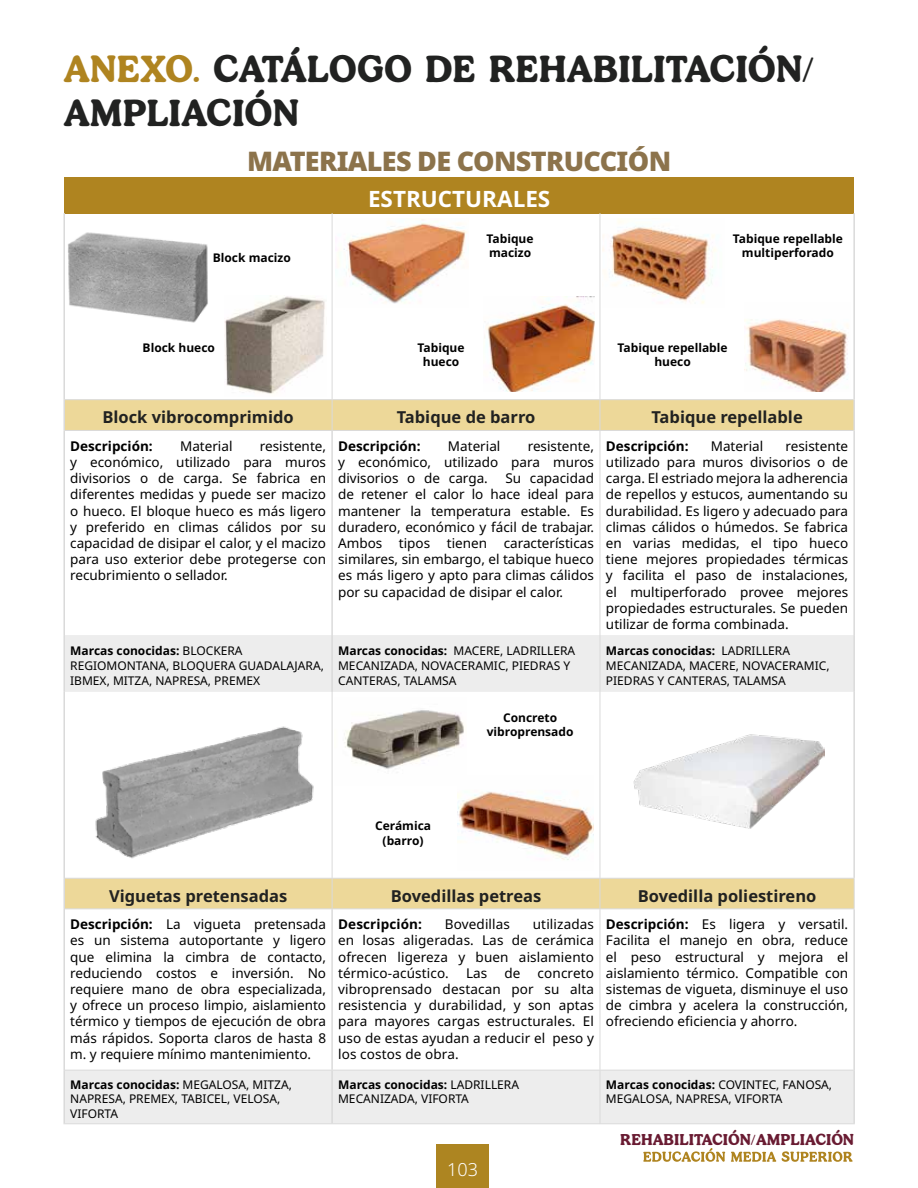
<style>
.page{position:relative;width:918px;height:1188px;background:#fff}
.page>*{position:absolute;margin:0;border:0;box-sizing:border-box;transform-origin:0 0}
.t1{font:700 36px/43.2px "Patria";color:#212221}
.t2{font:900 27px "Noto Sans";letter-spacing:-.025em;color:#8c734b}
.t3{font:700 22.5px "Noto Sans";color:#fff}
.t4{font:300 18px "Noto Sans";color:#fff}
.t5{font:700 16.5px "Noto Sans";color:#212221}
.t6{font:700 15px "Patria";color:#691b32}
.t7{font:13.5px/16.2px "Noto Sans";color:#000;text-align:justify}
.t8{font:700 13.5px "Noto Sans";color:#000}
.t9{font:12px/15px "Noto Sans";color:#000}
.t10{font:700 12px/14.4px "Noto Sans";color:#000;text-align:center}
.s1{color:#af8420}
.s2{font-weight:700}
</style>
<div class="page">
<div style="left:436px;top:1144px;width:53px;height:44px;background:#ad8521"></div>
<svg style="left:643px;top:1148px;width:210px;height:14px"></svg>
<div style="left:64px;top:177px;width:790px;height:36px;background:#af8420"></div>
<div style="left:65px;top:400px;width:788px;height:30px;background:#edd899"></div>
<svg style="left:65px;top:635px;width:788px;height:488px"></svg>
<hr style="left:63px;top:213px;width:2px;height:187px;background:#dadada">
<hr style="left:853px;top:213px;width:2px;height:187px;background:#dadada">
<hr style="left:63px;top:400px;width:2px;height:30px;background:#dadada">
<hr style="left:853px;top:400px;width:2px;height:30px;background:#dadada">
<hr style="left:63px;top:430px;width:2px;height:205px;background:#dadada">
<hr style="left:331px;top:431px;width:2px;height:204px;background:#dadada">
<hr style="left:853px;top:430px;width:2px;height:205px;background:#dadada">
<hr style="left:63px;top:635px;width:2px;height:57px;background:#dadada">
<hr style="left:331px;top:635px;width:2px;height:57px;background:#dadada">
<hr style="left:853px;top:635px;width:2px;height:57px;background:#dadada">
<hr style="left:63px;top:692px;width:2px;height:186px;background:#dadada">
<hr style="left:853px;top:692px;width:2px;height:186px;background:#dadada">
<hr style="left:63px;top:909px;width:2px;height:161px;background:#dadada">
<hr style="left:331px;top:909px;width:2px;height:161px;background:#dadada">
<hr style="left:853px;top:909px;width:2px;height:161px;background:#dadada">
<hr style="left:63px;top:1070px;width:2px;height:53px;background:#dadada">
<hr style="left:331px;top:1071px;width:2px;height:52px;background:#dadada">
<hr style="left:853px;top:1070px;width:2px;height:53px;background:#dadada">
<hr style="left:332px;top:213px;width:1px;height:186px;background:#dadada">
<hr style="left:600px;top:213px;width:1px;height:186px;background:#dadada">
<hr style="left:65px;top:399px;width:267px;height:1px;background:#dadada">
<hr style="left:332px;top:399px;width:268px;height:1px;background:#dadada">
<hr style="left:332px;top:400px;width:1px;height:30px;background:#dadada">
<hr style="left:600px;top:399px;width:253px;height:1px;background:#dadada">
<hr style="left:600px;top:400px;width:1px;height:30px;background:#dadada">
<hr style="left:65px;top:430px;width:267px;height:1px;background:#dadada">
<hr style="left:332px;top:430px;width:268px;height:1px;background:#dadada">
<hr style="left:600px;top:430px;width:253px;height:1px;background:#dadada">
<hr style="left:600px;top:431px;width:1px;height:204px;background:#dadada">
<hr style="left:600px;top:635px;width:1px;height:57px;background:#dadada">
<hr style="left:332px;top:692px;width:1px;height:186px;background:#dadada">
<hr style="left:600px;top:692px;width:1px;height:186px;background:#dadada">
<hr style="left:600px;top:909px;width:1px;height:161px;background:#dadada">
<hr style="left:65px;top:1070px;width:267px;height:1px;background:#dadada">
<hr style="left:332px;top:1070px;width:268px;height:1px;background:#dadada">
<hr style="left:600px;top:1070px;width:253px;height:1px;background:#dadada">
<hr style="left:600px;top:1071px;width:1px;height:52px;background:#dadada">
<hr style="left:63px;top:1123px;width:269px;height:1px;background:#dadada">
<hr style="left:332px;top:1123px;width:268px;height:1px;background:#dadada">
<hr style="left:600px;top:1123px;width:255px;height:1px;background:#dadada">
<hr style="left:63px;top:878px;width:2px;height:31px;background:#dadada">
<div style="left:65px;top:878px;width:790px;height:30px;background:#edd899"></div>
<hr style="left:65px;top:908px;width:267px;height:1px;background:#dadada">
<hr style="left:332px;top:908px;width:268px;height:1px;background:#dadada">
<hr style="left:600px;top:908px;width:255px;height:1px;background:#dadada">
<img style="left:224px;top:296px;width:101px;height:98px">
<img style="left:68px;top:232px;width:140px;height:91px">
<img style="left:344px;top:223px;width:123px;height:81px">
<img style="left:633px;top:704px;width:191px;height:149px">
<img style="left:89px;top:717px;width:230px;height:146px">
<img style="left:484px;top:297px;width:111px;height:95px">
<img style="left:602px;top:220px;width:114px;height:84px">
<img style="left:745px;top:319px;width:103px;height:73px">
<img style="left:334px;top:697px;width:132px;height:89px">
<img style="left:458px;top:775px;width:135px;height:95px">
<h1 class="t1" style="left:64px;top:47px;width:752px"><span class="s1">ANEXO.</span> CATÁLOGO DE REHABILITACIÓN/<br>AMPLIACIÓN</h1>
<h2 class="t2" style="left:247px;top:141px;width:425px">MATERIALES DE CONSTRUCCIÓN</h2>
<h3 class="t3" style="left:368px;top:183px;width:184px">ESTRUCTURALES</h3>
<p class="t10" style="left:213px;top:250px;width:80px">Block macizo</p>
<p class="t10" style="left:143px;top:340px;width:74px">Block hueco</p>
<p class="t10" style="left:487px;top:232px;width:49px;text-align:left">Tabique macizo</p>
<p class="t10" style="left:418px;top:340px;width:49px">Tabique hueco</p>
<p class="t10" style="left:733px;top:232px;width:112px">Tabique repellable multiperforado</p>
<p class="t10" style="left:618px;top:340px;width:112px">Tabique repellable hueco</p>
<p class="t5" style="left:103px;top:406px;width:193px">Block vibrocomprimido</p>
<p class="t5" style="left:397px;top:406px;width:140px">Tabique de barro</p>
<p class="t5" style="left:651px;top:406px;width:153px">Tabique repellable</p>
<p class="t8" style="left:70px;top:436px;width:84px">Descripción:</p>
<p class="t7" style="left:180px;top:438px;width:54px">Material</p>
<p class="t7" style="left:70px;top:438px;width:257px;text-indent:190px">resistente, y económico, utilizado para muros divisorios o de carga. Se fabrica en diferentes medidas y puede ser macizo o hueco. El bloque hueco es más ligero y preferido en climas cálidos por su capacidad de disipar el calor, y el macizo para uso exterior debe protegerse con recubrimiento o sellador.</p>
<p class="t8" style="left:338px;top:436px;width:84px">Descripción:</p>
<p class="t7" style="left:448px;top:438px;width:54px">Material</p>
<p class="t8" style="left:606px;top:436px;width:84px">Descripción:</p>
<p class="t7" style="left:711px;top:438px;width:54px">Material</p>
<p class="t7" style="left:338px;top:438px;width:257px;text-indent:190px">resistente, y económico, utilizado para muros divisorios o de carga.</p>
<p class="t7" style="left:606px;top:438px;width:244px;text-indent:180px">resistente utilizado para muros divisorios o de carga. El estriado mejora la adherencia de repellos y estucos, aumentando su durabilidad. Es ligero y adecuado para climas cálidos o húmedos. Se fabrica en varias medidas, el tipo hueco tiene mejores propiedades térmicas y facilita el paso de instalaciones, el multiperforado provee mejores propiedades estructurales. Se pueden utilizar de forma combinada.</p>
<p class="t7" style="left:338px;top:471px;width:257px;text-indent:167px">Su capacidad de retener el calor lo hace ideal para mantener la temperatura estable. Es duradero, económico y fácil de trabajar.<br>Ambos tipos tienen características similares, sin embargo, el tabique hueco es más ligero y apto para climas cálidos por su capacidad de disipar el calor.</p>
<p class="t9" style="left:70px;top:643px;width:255px"><span class="s2">Marcas conocidas:</span> BLOCKERA<br>REGIOMONTANA, BLOQUERA GUADALAJARA,<br>IBMEX, MITZA, NAPRESA, PREMEX</p>
<p class="t9" style="left:338px;top:643px;width:239px"><span class="s2">Marcas conocidas:</span> MACERE, LADRILLERA<br>MECANIZADA, NOVACERAMIC, PIEDRAS Y<br>CANTERAS, TALAMSA</p>
<p class="t9" style="left:606px;top:643px;width:225px"><span class="s2">Marcas conocidas:</span> LADRILLERA<br>MECANIZADA, MACERE, NOVACERAMIC,<br>PIEDRAS Y CANTERAS, TALAMSA</p>
<p class="t10" style="left:375px;top:819px;width:58px">Cerámica (barro)</p>
<p class="t10" style="left:487px;top:710px;width:88px">Concreto vibroprensado</p>
<p class="t5" style="left:109px;top:884px;width:180px">Viguetas pretensadas</p>
<p class="t5" style="left:391px;top:884px;width:152px">Bovedillas petreas</p>
<p class="t5" style="left:638px;top:884px;width:180px">Bovedilla poliestireno</p>
<p class="t7" style="left:70px;top:917px;width:257px"><span class="s2">Descripción:</span> La vigueta pretensada es un sistema autoportante y ligero que elimina la cimbra de contacto, reduciendo costos e inversión. No requiere mano de obra especializada, y ofrece un proceso limpio, aislamiento térmico y tiempos de ejecución de obra más rápidos. Soporta claros de hasta 8 m. y requiere mínimo mantenimiento.</p>
<p class="t8" style="left:338px;top:915px;width:86px">Descripción:</p>
<p class="t7" style="left:445px;top:917px;width:67px">Bovedillas</p>
<p class="t7" style="left:338px;top:917px;width:257px;text-indent:195px">utilizadas en losas aligeradas. Las de cerámica ofrecen ligereza y buen aislamiento térmico-acústico.</p>
<p class="t7" style="left:606px;top:917px;width:244px"><span class="s2">Descripción:</span> Es ligera y versatil.<br>Facilita el manejo en obra, reduce el peso estructural y mejora el aislamiento térmico. Compatible con sistemas de vigueta, disminuye el uso de cimbra y acelera la construcción, ofreciendo eficiencia y ahorro.</p>
<p class="t7" style="left:466px;top:965px;width:23px">Las</p>
<p class="t7" style="left:504px;top:965px;width:18px">de</p>
<p class="t7" style="left:338px;top:965px;width:257px;text-indent:200px">concreto vibroprensado destacan por su alta resistencia y durabilidad, y son aptas para mayores cargas estructurales. El uso de estas ayudan a reducir el peso y los costos de obra.</p>
<p class="t9" style="left:70px;top:1078px;width:223px;line-height:14.4px"><span class="s2">Marcas conocidas:</span> MEGALOSA, MITZA,<br>NAPRESA, PREMEX, TABICEL, VELOSA,<br>VIFORTA</p>
<p class="t9" style="left:338px;top:1078px;width:182px;line-height:14.4px"><span class="s2">Marcas conocidas:</span> LADRILLERA<br>MECANIZADA, VIFORTA</p>
<p class="t9" style="left:606px;top:1078px;width:228px;line-height:14.4px"><span class="s2">Marcas conocidas:</span> COVINTEC, FANOSA,<br>MEGALOSA, NAPRESA, VIFORTA</p>
<h3 class="t4" style="left:447px;top:1157px;width:32px">103</h3>
<p class="t6" style="left:620px;top:1130px;width:235px">REHABILITACIÓN/AMPLIACIÓN</p>
</div>
